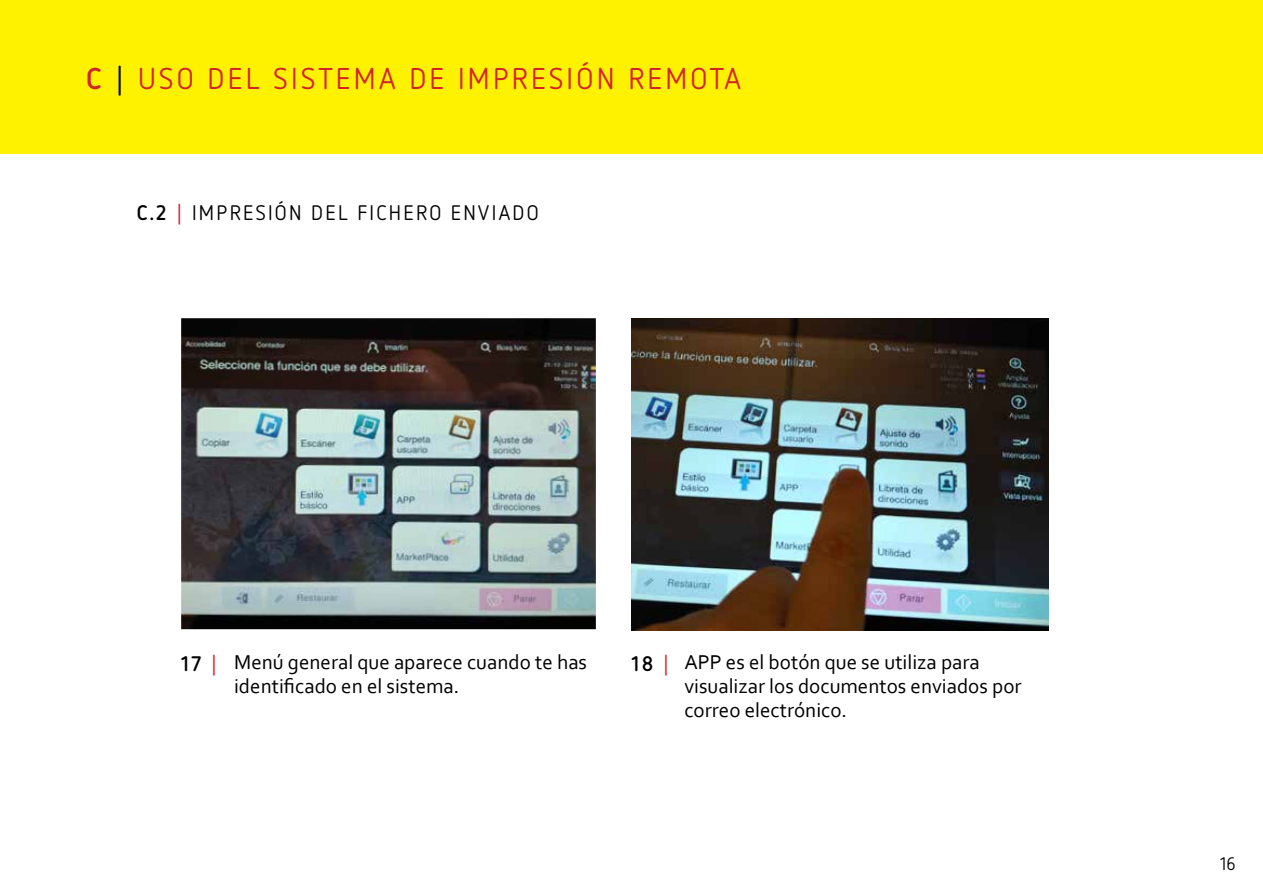
<style>
.page{position:relative;width:1263px;height:893px;background:#fff}
.page>*{position:absolute;margin:0;border:0;box-sizing:border-box;transform-origin:0 0}
.t1{font:30px "Netto OT";letter-spacing:.11em;color:#d2232a}
.t2{font:21px/24px "Corbel";color:#000}
.t3{font:21px "Netto OT";letter-spacing:.11em;color:#000}
.t4{font:700 21px "Netto OT";color:#000}
.t5{font:18px "Netto OT";color:#000}
.s1{font-weight:700}
.s2{color:#000}
.s3{color:#d2232a}
.s4{font-weight:400;color:#d2232a}
</style>
<div class="page">
<div style="left:0;top:0;width:1263px;height:153px;background:#fff200"></div>
<img style="left:181px;top:318px;width:415px;height:311px">
<img style="left:631px;top:318px;width:417px;height:313px">
<h1 class="t1" style="left:86px;top:60px;width:656px"><span class="s1">c</span> <span class="s2">|</span> USO DEL SISTEMA DE IMPRESIÓN REMOTA</h1>
<p class="t3" style="left:137px;top:200px;width:403px"><span class="s1">c.2</span> <span class="s3">|</span> IMPRESIÓN DEL FICHERO ENVIADO</p>
<p class="t2" style="left:234px;top:649px;width:354px">Menú general que aparece cuando te has identificado en el sistema.</p>
<p class="t4" style="left:181px;top:651px;width:38px">17 <span class="s4">|</span></p>
<p class="t4" style="left:631px;top:651px;width:39px">18 <span class="s4">|</span></p>
<p class="t2" style="left:684px;top:649px;width:339px">APP es el botón que se utiliza para visualizar los documentos enviados por correo electrónico.</p>
<p class="t5" style="left:1220px;top:852px;width:17px">16</p>
</div>
